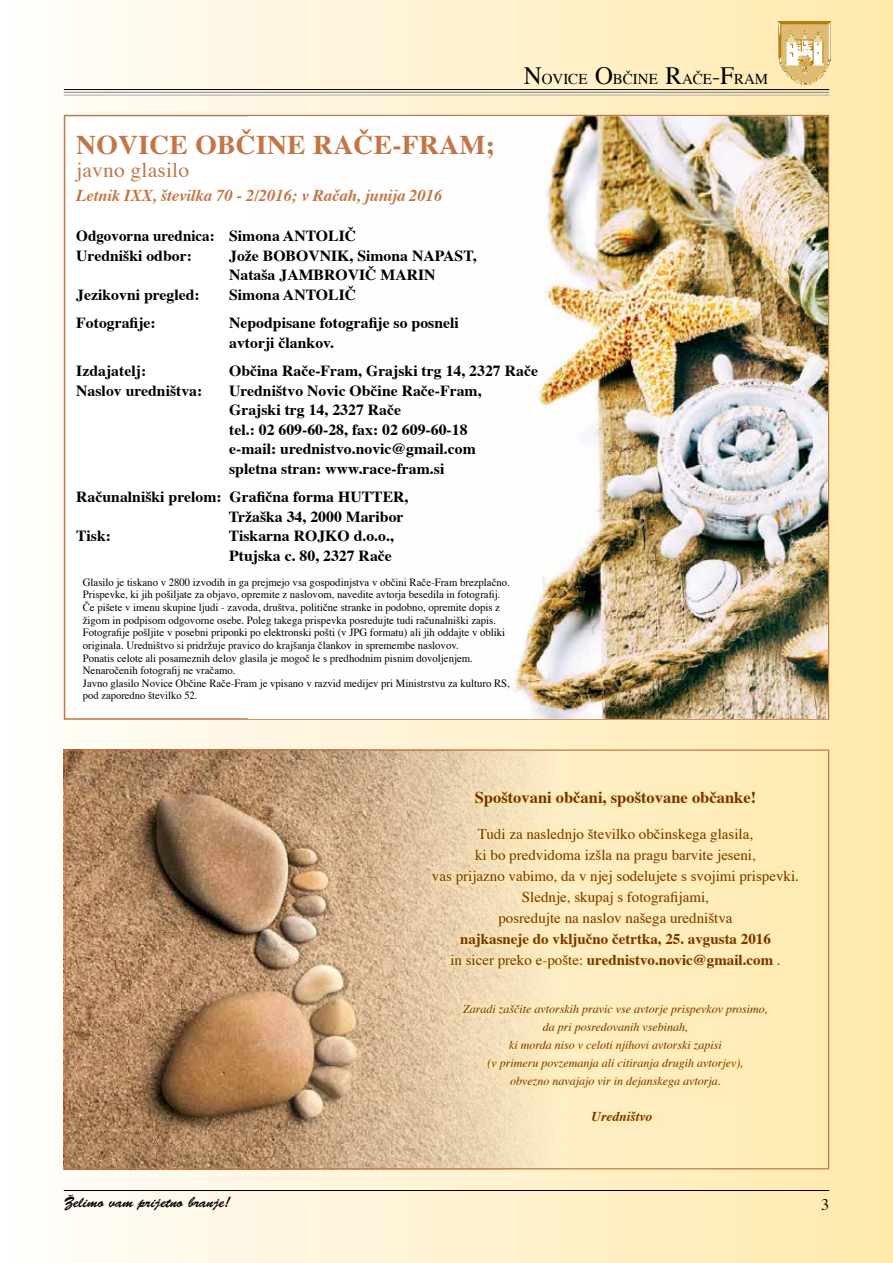
<style>
.page{position:relative;width:893px;height:1263px;background:#fff}
.page>*{position:absolute;margin:0;border:0;box-sizing:border-box;transform-origin:0 0}
.t1{font:700 27px "Times CE";letter-spacing:.01em;color:#c37545}
.t2{font:21px "Times CE";letter-spacing:.01em;color:#c37545}
.t3{font:italic 700 16.5px "Times CE";letter-spacing:-.01em;color:#c37545}
.t4{font:700 16.5px "Times CE";color:#753400}
.t5{font:16.2px "Times CE";color:#000}
.t6{font:700 15.45px/19.5px "Times CE";color:#000}
.t7{font:15px/21px "Times CE";color:#753400;text-align:center}
.t8{font:700 15px/21px "Times CE";color:#753400;text-align:center}
.t9{font:15px "Brush Script Std";color:#000}
.t10{font:15px "Times CE";color:#000}
.t11{font:italic 700 13.5px "Times CE";color:#753400}
.t12{font:italic 12px/18px "Times CE";color:#753400;text-align:center}
.t13{font:11.1px/12.6px "Times CE";color:#000}
.t14{font:10.95px "Times CE";color:#000}
.s1{font-size:24.9px}
.s2{font-weight:400}
</style>
<div class="page">
<div style="left:0;top:0;width:893px;height:1263px;background:linear-gradient(to right,#fffdfb,#fee8aa)"></div>
<hr style="left:64px;top:89px;width:765px;height:1px;background:#000">
<hr style="left:64px;top:92px;width:765px;height:1px;background:#808285">
<hr style="left:64px;top:95px;width:765px;height:1px;background:#a7a9ac">
<hr style="left:64px;top:1190px;width:765px;height:1px;background:#000">
<img style="left:778px;top:21px;width:52px;height:63px">
<img style="left:64px;top:749px;width:628px;height:420px">
<div style="left:64px;top:115px;width:765px;height:605px;background:#fff;border:2px solid #c37545"></div>
<img style="left:249px;top:116px;width:578px;height:602px">
<div style="left:425px;top:784px;width:380px;height:344px;background:#ffe9a8;opacity:.75"></div>
<h1 class="t1" style="left:76px;top:127px;width:420px">NOVICE OBČINE RAČE-FRAM;</h1>
<h2 class="t2" style="left:76px;top:156px;width:114px">javno glasilo</h2>
<h3 class="t3" style="left:76px;top:184px;width:368px">Letnik IXX, številka 70 - 2/2016; v Račah, junija 2016</h3>
<h3 class="t6" style="left:76px;top:227px;width:281px">Odgovorna urednica: Simona ANTOLIČ<br>Uredniški odbor:</h3>
<h3 class="t6" style="left:229px;top:246px;width:249px">Jože BOBOVNIK, Simona NAPAST,<br>Nataša JAMBROVIČ MARIN</h3>
<h3 class="t10" style="left:524px;top:70px;width:246px"><span class="s1">N</span>OVICE <span class="s1">O</span>BČINE <span class="s1">R</span>AČE<span class="s1">-F</span>RAM</h3>
<h3 class="t6" style="left:76px;top:285px;width:125px">Jezikovni pregled:</h3>
<h3 class="t6" style="left:229px;top:285px;width:129px">Simona ANTOLIČ</h3>
<h3 class="t6" style="left:76px;top:314px;width:81px">Fotografije:</h3>
<h3 class="t6" style="left:229px;top:314px;width:231px">Nepodpisane fotografije so posneli avtorji člankov.</h3>
<h3 class="t6" style="left:76px;top:362px;width:71px">Izdajatelj:</h3>
<h3 class="t6" style="left:229px;top:362px;width:310px">Občina Rače-Fram, Grajski trg 14, 2327 Rače</h3>
<h3 class="t6" style="left:76px;top:381px;width:128px">Naslov uredništva:</h3>
<h3 class="t6" style="left:229px;top:381px;width:254px">Uredništvo Novic Občine Rače-Fram, Grajski trg 14, 2327 Rače<br>tel.: 02 609-60-28, fax: 02 609-60-18 e-mail: urednistvo.novic@gmail.com spletna stran: www.race-fram.si</h3>
<h3 class="t6" style="left:76px;top:488px;width:334px">Računalniški prelom: Grafična forma HUTTER,</h3>
<h3 class="t6" style="left:229px;top:507px;width:176px">Tržaška 34, 2000 Maribor</h3>
<h3 class="t6" style="left:76px;top:527px;width:36px">Tisk:</h3>
<h3 class="t6" style="left:229px;top:527px;width:167px">Tiskarna ROJKO d.o.o.,<br>Ptujska c. 80, 2327 Rače</h3>
<p class="t13" style="left:83px;top:576px;width:429px">Glasilo je tiskano v 2800 izvodih in ga prejmejo vsa gospodinjstva v občini Rače-Fram brezplačno.<br>Prispevke, ki jih pošiljate za objavo, opremite z naslovom, navedite avtorja besedila in fotografij.<br>Če pišete v imenu skupine ljudi - zavoda, društva, politične stranke in podobno, opremite dopis z žigom in podpisom odgovorne osebe. Poleg takega prispevka posredujte tudi računalniški zapis.<br>Fotografije pošljite v posebni priponki po elektronski pošti (v JPG formatu) ali jih oddajte v obliki originala. Uredništvo si pridržuje pravico do krajšanja člankov in spremembe naslovov.<br>Ponatis celote ali posameznih delov glasila je mogoč le s predhodnim pisnim dovoljenjem.<br>Nenaročenih fotografij ne vračamo.<br>Javno glasilo Novice Občine Rače-Fram je vpisano v razvid medijev pri Ministrstvu za kulturo RS,</p>
<p class="t14" style="left:83px;top:689px;width:116px">pod zaporedno številko 52.</p>
<h3 class="t4" style="left:475px;top:787px;width:283px">Spoštovani občani, spoštovane občanke!</h3>
<h3 class="t7" style="left:432px;top:824px;width:369px">Tudi za naslednjo številko občinskega glasila,<br>ki bo predvidoma izšla na pragu barvite jeseni,<br>vas prijazno vabimo, da v njej sodelujete s svojimi prispevki.<br>Slednje, skupaj s fotografijami,<br>posredujte na naslov našega uredništva</h3>
<h3 class="t8" style="left:450px;top:929px;width:332px">najkasneje do vključno četrtka, 25. avgusta 2016<br><span class="s2">in sicer preko e-pošte:</span> urednistvo.novic@gmail.com <span class="s2">.</span></h3>
<p class="t12" style="left:463px;top:1000px;width:306px">Zaradi zaščite avtorskih pravic vse avtorje prispevkov prosimo, da pri posredovanih vsebinah,<br>ki morda niso v celoti njihovi avtorski zapisi<br>(v primeru povzemanja ali citiranja drugih avtorjev),<br>obvezno navajajo vir in dejanskega avtorja.</p>
<p class="t11" style="left:591px;top:1107px;width:62px">Uredništvo</p>
<h3 class="t9" style="left:64px;top:1194px;width:168px">Želimo vam prijetno branje!</h3>
<h3 class="t5" style="left:821px;top:1194px;width:10px">3</h3>
</div>
